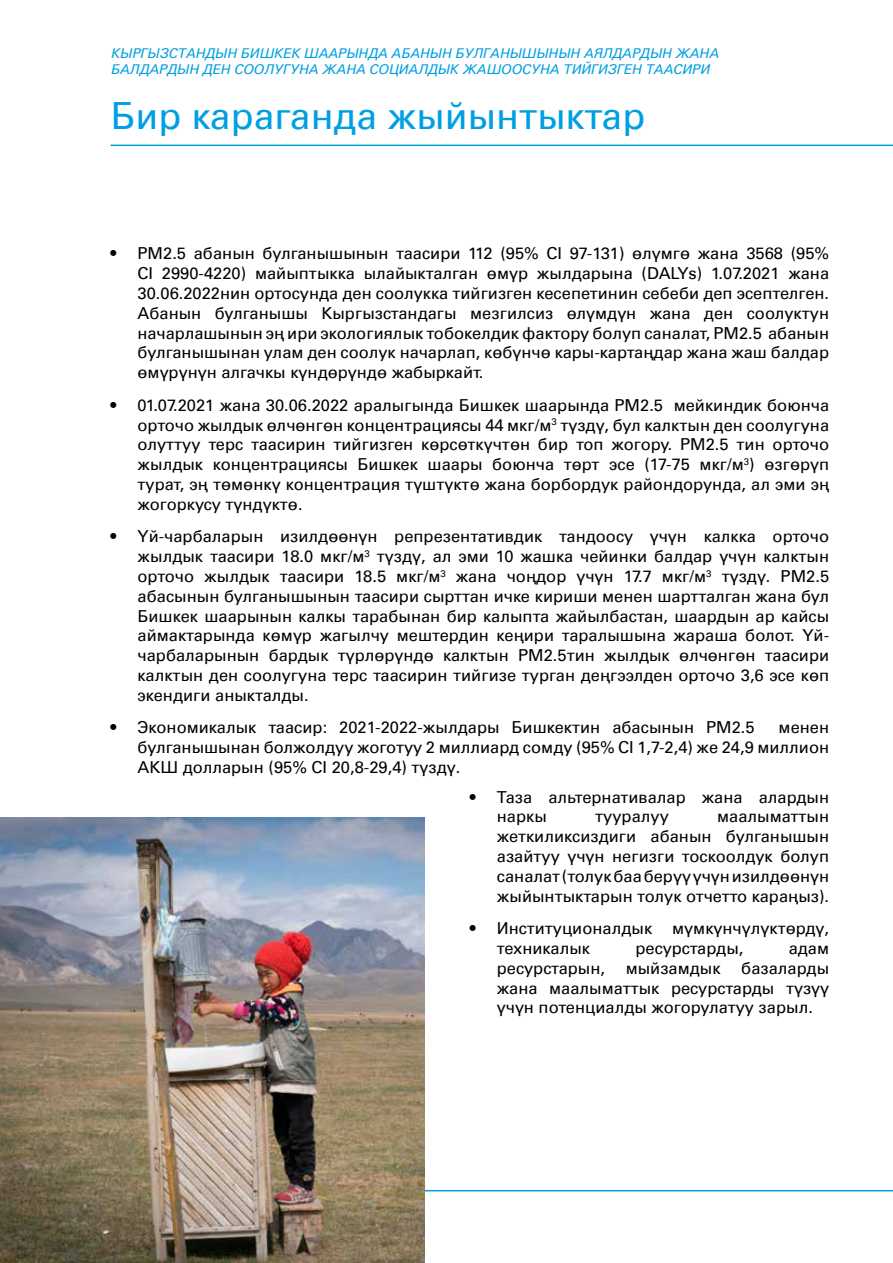
<style>
.page{position:relative;width:893px;height:1263px;background:#fff}
.page>*{position:absolute;margin:0;border:0;box-sizing:border-box;transform-origin:0 0}
.t1{font:37.5px "Univers LTCYR 55 Roman";color:#009fe3}
.t2{font:16.5px/19.8px "Univers LTCYR 55 Roman";color:#000;text-align:justify}
.t3{font:italic 13.5px/16.2px "Univers LTCYR 55";color:#009fe3}
</style>
<div class="page">
<hr style="left:111px;top:1190px;width:782px;height:1px;background:#009fe3">
<img style="left:0;top:817px;width:424px;height:446px">
<hr style="left:111px;top:145px;width:782px;height:1px;background:#009fe3">
<p class="t3" style="left:111px;top:44px;width:609px">КЫРГЫЗСТАНДЫН БИШКЕК ШААРЫНДА АБАНЫН БУЛГАНЫШЫНЫН АЯЛДАРДЫН ЖАНА<br>БАЛДАРДЫН ДЕН СООЛУГУНА ЖАНА СОЦИАЛДЫК ЖАШООСУНА ТИЙГИЗГЕН ТААСИРИ</p>
<h1 class="t1" style="left:111px;top:90px;width:536px">Бир караганда жыйынтыктар</h1>
<p class="t2" style="left:138px;top:243px;width:693px;text-indent:-27px">• PM2.5 абанын булганышынын таасири 112 (95% CI 97-131) өлүмгө жана 3568 (95% CI 2990-4220) майыптыкка ылайыкталган өмүр жылдарына (DALYs) 1.07.2021 жана 30.06.2022нин ортосунда ден соолукка тийгизген кесепетинин себеби деп эсептелген.<br>Абанын булганышы Кыргызстандагы мезгилсиз өлүмдүн жана ден соолуктун начарлашынын эң ири экологиялык тобокелдик фактору болуп саналат, PM2.5 абанын булганышынан улам ден соолук начарлап, көбүнчө кары-картаңдар жана жаш балдар өмүрүнүн алгачкы күндөрүндө жабыркайт.</p>
<p class="t2" style="left:138px;top:394px;width:693px;text-indent:-27px">• 01.07.2021 жана 30.06.2022 аралыгында Бишкек шаарында PM2.5 мейкиндик боюнча орточо жылдык өлчөнгөн концентрациясы 44 мкг/м<sup>3</sup> түздү, бул калктын ден соолугуна олуттуу терс таасирин тийгизген көрсөткүчтөн бир топ жогору. PM2.5 тин орточо жылдык концентрациясы Бишкек шаары боюнча төрт эсе (17-75 мкг/м<sup>3</sup>) өзгөрүп турат, эң төмөнкү концентрация түштүктө жана борбордук райондорунда, ал эми эң жогоркусу түндүктө.</p>
<p class="t2" style="left:138px;top:526px;width:693px;text-indent:-27px">• Үй-чарбаларын изилдөөнүн репрезентативдик тандоосу үчүн калкка орточо жылдык таасири 18.0 мкг/м<sup>3</sup> түздү, ал эми 10 жашка чейинки балдар үчүн калктын орточо жылдык таасири 18.5 мкг/м<sup>3</sup> жана чоңдор үчүн 17.7 мкг/м<sup>3</sup> түздү. PM2.5 абасынын булганышынын таасири сырттан ичке кириши менен шартталган жана бул Бишкек шаарынын калкы тарабынан бир калыпта жайылбастан, шаардын ар кайсы аймактарында көмүр жагылчу мештердин кеңири таралышына жараша болот. Үй&shy;чарбаларынын бардык түрлөрүндө калктын PM2.5тин жылдык өлчөнгөн таасири калктын ден соолугуна терс таасирин тийгизе турган деңгээлден орточо 3,6 эсе көп экендиги аныкталды.</p>
<p class="t2" style="left:111px;top:717px;width:646px">• Экономикалык таасир: 2021-2022-жылдары Бишкектин абасынын PM2.5</p>
<p class="t2" style="left:138px;top:717px;width:693px;text-indent:641px">менен булганышынан болжолдуу жоготуу 2 миллиард сомду (95% CI 1,7-2,4) же 24,9 миллион АКШ долларын (95% CI 20,8-29,4) түздү.</p>
<p class="t2" style="left:497px;top:786px;width:334px;text-indent:-27px">• Таза альтернативалар жана алардын наркы</p>
<p class="t2" style="left:497px;top:806px;width:334px;text-indent:220px">маалыматтын жеткиликсиздиги абанын булганышын азайтуу үчүн негизги тоскоолдук болуп саналат (толук баа берүү үчүн изилдөөнүн жыйынтыктарын толук отчетто караңыз).</p>
<p class="t2" style="left:497px;top:918px;width:334px;text-indent:-27px">• Институционалдык мүмкүнчүлүктөрдү, техникалык</p>
<p class="t2" style="left:595px;top:806px;width:75px">тууралуу</p>
<p class="t2" style="left:497px;top:937px;width:334px;text-indent:292px">адам ресурстарын, мыйзамдык базаларды жана маалыматтык ресурстарды түзүү үчүн потенциалды жогорулатуу зарыл.</p>
<p class="t2" style="left:635px;top:937px;width:109px">ресурстарды,</p>
</div>
